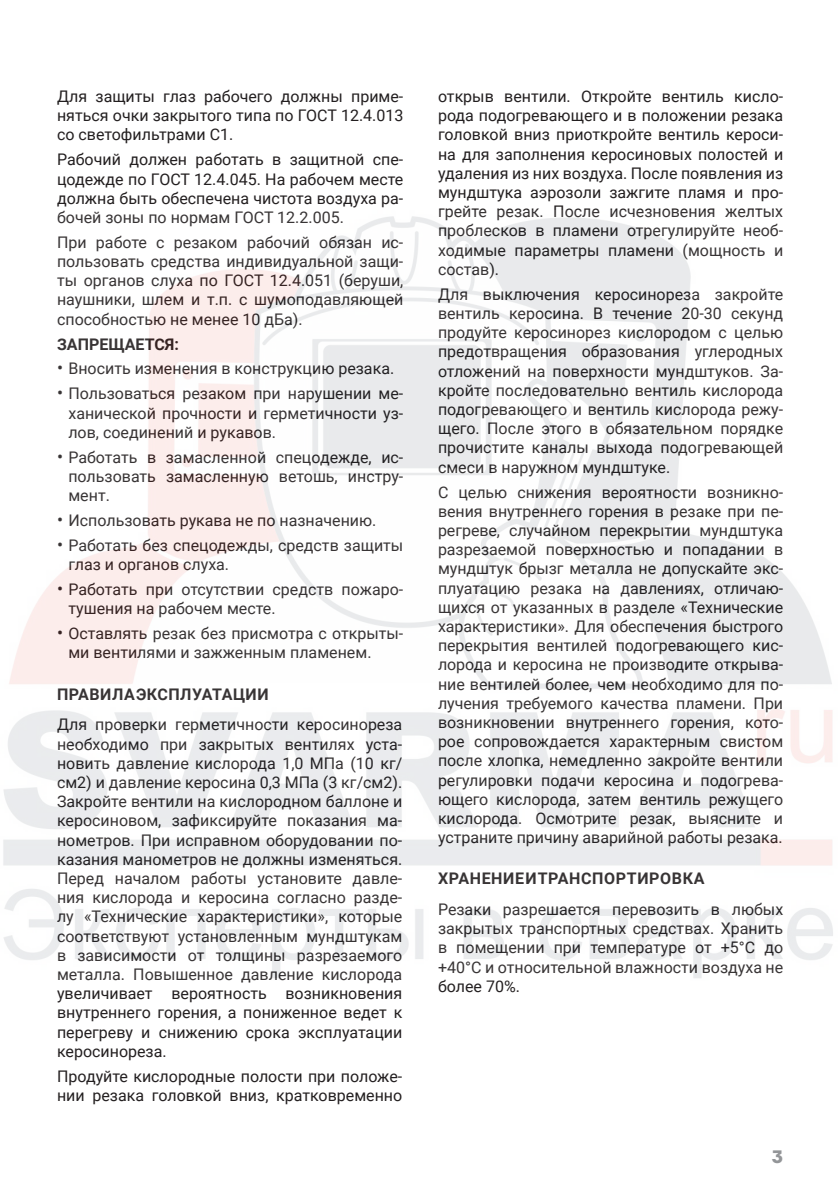
<style>
.page{position:relative;width:840px;height:1191px;background:#fff}
.page>*{position:absolute;margin:0;border:0;box-sizing:border-box;transform-origin:0 0}
.t1{font:900 18px "Formular";color:#939598}
.Основной_текст{font:16px/19.2px "Roboto";color:#231f20;text-align:justify}
.Заголовок_ЛЕВЫЙ{font:700 16px "Roboto";letter-spacing:.04em;color:#231f20}
.Основной_текст-2{font:700 16px "Roboto";color:#231f20}
.s1{font-family:"Roboto Condensed";font-size:18px}
</style>
<div class="page">
<p class="Основной_текст" style="left:57px;top:86px;width:348px">Для защиты глаз рабочего должны приме&shy;няться очки закрытого типа по ГОСТ 12.4.013 со светофильтрами С1.</p>
<p class="Основной_текст" style="left:57px;top:149px;width:347px">Рабочий должен работать в защитной спе&shy;цодежде по ГОСТ 12.4.045. На рабочем месте должна быть обеспечена чистота воздуха ра&shy;бочей зоны по нормам ГОСТ 12.2.005.</p>
<p class="Основной_текст" style="left:57px;top:232px;width:347px">При работе с резаком рабочий обязан ис&shy;пользовать средства индивидуальной защи&shy;ты органов слуха по ГОСТ 12.4.051 (беруши, наушники, шлем и т.п. с шумоподавляющей способностью не менее 10 дБа).</p>
<p class="Основной_текст-2" style="left:57px;top:332px;width:123px">ЗАПРЕЩАЕТСЯ:</p>
<p class="Основной_текст" style="left:57px;top:358px;width:338px"><span class="s1">•</span> Вносить изменения в конструкцию резака.</p>
<p class="Основной_текст" style="left:68px;top:383px;width:336px;text-indent:-11px"><span class="s1">•</span> Пользоваться резаком при нарушении ме&shy;ханической прочности и герметичности уз&shy;лов, соединений и рукавов.</p>
<p class="Основной_текст" style="left:68px;top:447px;width:336px;text-indent:-11px"><span class="s1">•</span> Работать в замасленной спецодежде, ис&shy;пользовать замасленную ветошь, инстру&shy;мент.</p>
<p class="Основной_текст" style="left:57px;top:510px;width:321px"><span class="s1">•</span> Использовать рукава не по назначению.</p>
<p class="Основной_текст" style="left:68px;top:535px;width:336px;text-indent:-11px"><span class="s1">•</span> Работать без спецодежды, средств защиты глаз и органов слуха.</p>
<p class="Основной_текст" style="left:68px;top:579px;width:336px;text-indent:-11px"><span class="s1">•</span> Работать при отсутствии средств пожаро&shy;тушения на рабочем месте.</p>
<p class="Основной_текст" style="left:68px;top:623px;width:336px;text-indent:-11px"><span class="s1">•</span> Оставлять резак без присмотра с открыты&shy;ми вентилями и зажженным пламенем.</p>
<p class="Заголовок_ЛЕВЫЙ" style="left:57px;top:683px;width:213px">ПРАВИЛА ЭКСПЛУАТАЦИИ</p>
<p class="Основной_текст" style="left:57px;top:714px;width:346px">Для проверки герметичности керосинореза необходимо при закрытых вентилях уста&shy;новить давление кислорода 1,0 МПа (10 кг/ см2) и давление керосина 0,3 МПа (3 кг/см2).<br>Закройте вентили на кислородном баллоне и керосиновом, зафиксируйте показания ма&shy;нометров. При исправном оборудовании по&shy;казания манометров не должны изменяться.<br>Перед началом работы установите давле&shy;ния кислорода и керосина согласно разде&shy;лу «Технические характеристики», которые соответствуют установленным мундштукам в зависимости от толщины разрезаемого металла. Повышенное давление кислорода увеличивает вероятность возникновения внутреннего горения, а пониженное ведет к перегреву и снижению срока эксплуатации керосинореза.</p>
<p class="Основной_текст" style="left:57px;top:1065px;width:346px">Продуйте кислородные полости при положе&shy;нии резака головкой вниз, кратковременно</p>
<p class="Основной_текст" style="left:438px;top:86px;width:346px">открыв вентили. Откройте вентиль кисло&shy;рода подогревающего и в положении резака головкой вниз приоткройте вентиль кероси&shy;на для заполнения керосиновых полостей и удаления из них воздуха. После появления из мундштука аэрозоли зажгите пламя и про&shy;грейте резак. После исчезновения желтых проблесков в пламени отрегулируйте необ&shy;ходимые параметры пламени (мощность и состав).</p>
<p class="Основной_текст" style="left:438px;top:284px;width:346px">Для выключения керосинореза закройте вентиль керосина. В течение 20-30 секунд продуйте керосинорез кислородом с целью предотвращения образования углеродных отложений на поверхности мундштуков. За&shy;кройте последовательно вентиль кислорода подогревающего и вентиль кислорода режу&shy;щего. После этого в обязательном порядке прочистите каналы выхода подогревающей смеси в наружном мундштуке.</p>
<p class="Основной_текст" style="left:438px;top:481px;width:346px">C целью снижения вероятности возникно&shy;вения внутреннего горения в резаке при пе&shy;регреве, случайном перекрытии мундштука разрезаемой поверхностью и попадании в мундштук брызг металла не допускайте экс&shy;плуатацию резака на давлениях, отличаю&shy;щихся от указанных в разделе «Технические характеристики». Для обеспечения быстрого перекрытия вентилей подогревающего кис&shy;лорода и керосина не производите открыва&shy;ние вентилей более, чем необходимо для по&shy;лучения требуемого качества пламени. При возникновении внутреннего горения, кото&shy;рое сопровождается характерным свистом после хлопка, немедленно закройте вентили регулировки подачи керосина и подогрева&shy;ющего кислорода, затем вентиль режущего кислорода. Осмотрите резак, выясните и устраните причину аварийной работы резака.</p>
<p class="Заголовок_ЛЕВЫЙ" style="left:438px;top:867px;width:268px">ХРАНЕНИЕ И ТРАНСПОРТИРОВКА</p>
<p class="Основной_текст" style="left:438px;top:899px;width:346px">Резаки разрешается перевозить в любых закрытых транспортных средствах. Хранить в помещении при температуре от +5°С до +40°С и относительной влажности воздуха не более 70%.</p>
<p class="t1" style="left:771px;top:1145px;width:13px">3</p>
</div>
